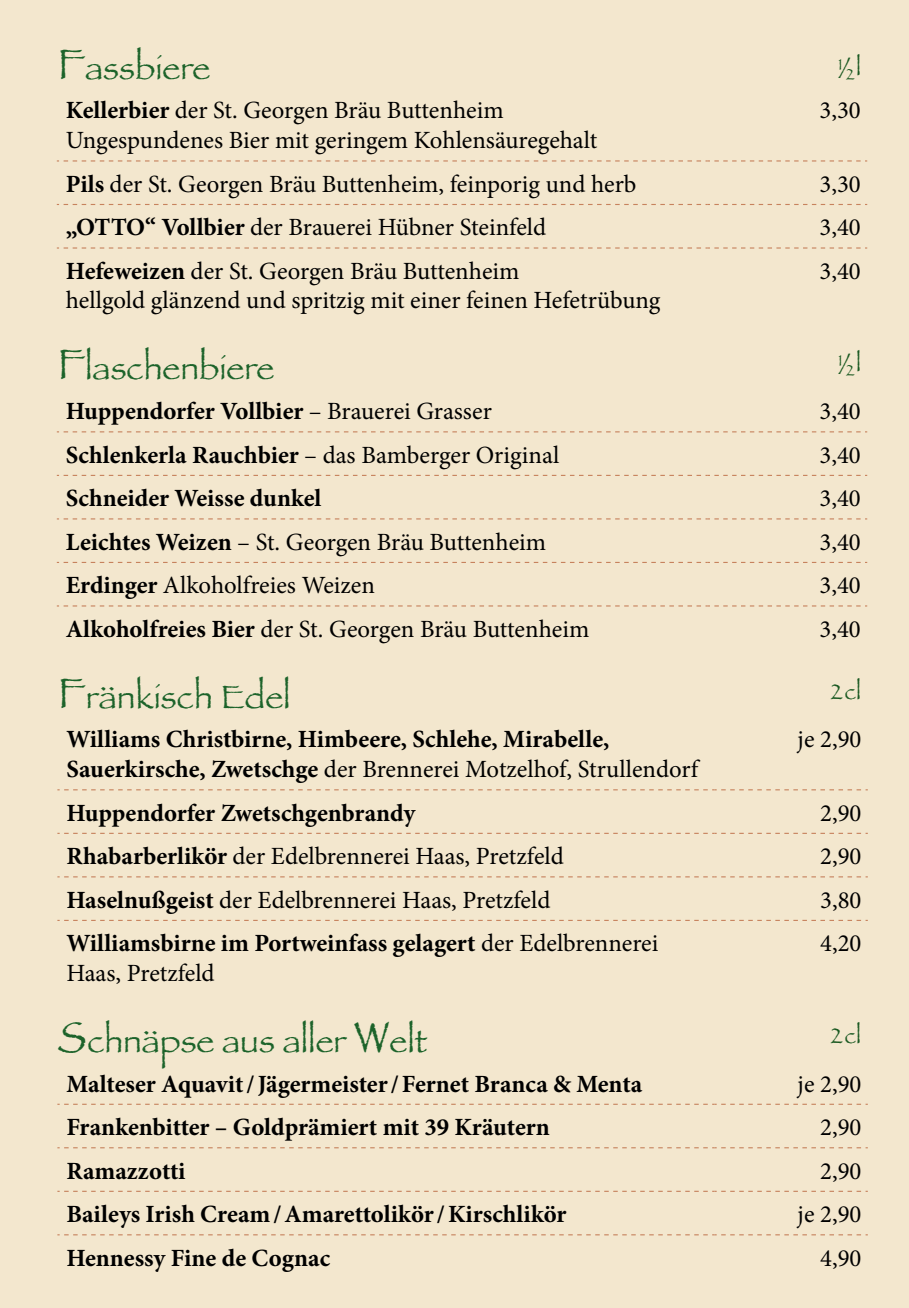
<style>
.page{position:relative;width:909px;height:1308px;background:#fff}
.page>*{position:absolute;margin:0;border:0;box-sizing:border-box;transform-origin:0 0}
.t1{font:33.75px "Papyrus";color:#1c632a}
.t2{font:24.75px/29.7px "Minion Pro";color:#000}
.t3{font:700 24.75px/29.7px "Minion Pro";color:#000}
.t4{font:22.5px "Papyrus";color:#1c632a}
.s1{font-size:45px}
.s2{font-weight:700}
.s3{font-weight:400}
</style>
<div class="page">
<div style="left:0;top:0;width:909px;height:1307px;background:#f3e7ce"></div>
<svg style="left:57px;top:431px;width:810px;height:1px"></svg>
<svg style="left:57px;top:475px;width:810px;height:1px"></svg>
<svg style="left:57px;top:562px;width:810px;height:1px"></svg>
<svg style="left:57px;top:518px;width:810px;height:1px"></svg>
<svg style="left:57px;top:605px;width:810px;height:1px"></svg>
<svg style="left:57px;top:789px;width:811px;height:1px"></svg>
<svg style="left:57px;top:876px;width:811px;height:1px"></svg>
<svg style="left:57px;top:832px;width:811px;height:2px"></svg>
<svg style="left:57px;top:919px;width:811px;height:2px"></svg>
<svg style="left:57px;top:1103px;width:811px;height:1px"></svg>
<svg style="left:57px;top:1190px;width:811px;height:1px"></svg>
<svg style="left:57px;top:1147px;width:811px;height:1px"></svg>
<svg style="left:57px;top:1234px;width:811px;height:1px"></svg>
<svg style="left:57px;top:247px;width:810px;height:1px"></svg>
<svg style="left:57px;top:160px;width:810px;height:1px"></svg>
<svg style="left:57px;top:204px;width:810px;height:1px"></svg>
<h1 class="t1" style="left:57px;top:47px;width:155px"><span class="s1">F</span>assbiere</h1>
<p class="t2" style="left:66px;top:96px;width:533px"><span class="s2">Kellerbier</span> der St. Georgen Bräu Buttenheim<br>Ungespundenes Bier mit geringem Kohlensäuregehalt</p>
<p class="t2" style="left:819px;top:96px;width:43px">3,30</p>
<p class="t2" style="left:66px;top:169px;width:572px"><span class="s2">Pils</span> der St. Georgen Bräu Buttenheim, feinporig und herb</p>
<p class="t2" style="left:819px;top:169px;width:43px">3,30</p>
<p class="t2" style="left:66px;top:213px;width:482px"><span class="s2">„OTTO“ Vollbier</span> der Brauerei Hübner Steinfeld</p>
<p class="t2" style="left:819px;top:213px;width:43px">3,40</p>
<p class="t2" style="left:66px;top:256px;width:596px"><span class="s2">Hefeweizen</span> der St. Georgen Bräu Buttenheim<br>hellgold glänzend und spritzig mit einer feinen Hefetrübung</p>
<p class="t2" style="left:819px;top:256px;width:43px">3,40</p>
<p class="t4" style="left:838px;top:54px;width:24px">½l</p>
<h1 class="t1" style="left:57px;top:348px;width:218px"><span class="s1">F</span>laschenbiere</h1>
<p class="t3" style="left:66px;top:396px;width:428px">Huppendorfer Vollbier <span class="s3">– Brauerei Grasser</span></p>
<p class="t2" style="left:819px;top:396px;width:43px">3,40</p>
<p class="t2" style="left:66px;top:440px;width:495px"><span class="s2">Schlenkerla Rauchbier</span> – das Bamberger Original</p>
<p class="t2" style="left:819px;top:440px;width:43px">3,40</p>
<p class="t3" style="left:66px;top:483px;width:257px">Schneider Weisse dunkel</p>
<p class="t2" style="left:819px;top:483px;width:43px">3,40</p>
<p class="t2" style="left:66px;top:527px;width:482px"><span class="s2">Leichtes Weizen</span> – St. Georgen Bräu Buttenheim</p>
<p class="t2" style="left:819px;top:527px;width:43px">3,40</p>
<p class="t2" style="left:66px;top:570px;width:311px"><span class="s2">Erdinger</span> Alkoholfreies Weizen</p>
<p class="t2" style="left:819px;top:570px;width:43px">3,40</p>
<p class="t2" style="left:66px;top:614px;width:525px"><span class="s2">Alkoholfreies Bier</span> der St. Georgen Bräu Buttenheim</p>
<p class="t2" style="left:819px;top:614px;width:43px">3,40</p>
<h1 class="t1" style="left:58px;top:676px;width:234px"><span class="s1">F</span>ränkisch Edel</h1>
<p class="t3" style="left:66px;top:724px;width:633px">Williams Christbirne, Himbeere, Schlehe, Mirabelle,<br>Sauerkirsche, Zwetschge <span class="s3">der Brennerei Motzelhof, Strullendorf</span></p>
<p class="t2" style="left:797px;top:724px;width:65px">je 2,90</p>
<p class="t3" style="left:66px;top:797px;width:350px">Huppendorfer Zwetschgenbrandy</p>
<p class="t2" style="left:820px;top:798px;width:43px">2,90</p>
<p class="t2" style="left:66px;top:841px;width:499px"><span class="s2">Rhabarberlikör</span> der Edelbrennerei Haas, Pretzfeld</p>
<p class="t2" style="left:820px;top:841px;width:43px">2,90</p>
<p class="t2" style="left:66px;top:885px;width:485px"><span class="s2">Haselnußgeist</span> der Edelbrennerei Haas, Pretzfeld</p>
<p class="t2" style="left:820px;top:885px;width:43px">3,80</p>
<p class="t3" style="left:66px;top:928px;width:593px">Williamsbirne im Portweinfass gelagert <span class="s3">der Edelbrennerei<br>Haas, Pretzfeld</span></p>
<p class="t2" style="left:820px;top:928px;width:43px">4,20</p>
<h1 class="t1" style="left:58px;top:1020px;width:371px"><span class="s1">S</span>chnäpse aus aller <span class="s1">W</span>elt</h1>
<p class="t3" style="left:66px;top:1068px;width:577px">Malteser Aquavit/Jägermeister /Fernet Branca &amp; Menta</p>
<p class="t2" style="left:797px;top:1068px;width:65px">je 2,90</p>
<p class="t3" style="left:66px;top:1112px;width:485px">Frankenbitter – Goldprämiert mit 39 Kräutern</p>
<p class="t2" style="left:820px;top:1112px;width:43px">2,90</p>
<p class="t3" style="left:66px;top:1155px;width:121px">Ramazzotti</p>
<p class="t2" style="left:820px;top:1155px;width:43px">2,90</p>
<p class="t3" style="left:66px;top:1199px;width:502px">Baileys Irish Cream/Amarettolikör /Kirschlikör</p>
<p class="t2" style="left:797px;top:1199px;width:65px">je 2,90</p>
<p class="t3" style="left:66px;top:1242px;width:265px">Hennessy Fine de Cognac</p>
<p class="t2" style="left:820px;top:1242px;width:43px">4,90</p>
<p class="t4" style="left:838px;top:350px;width:24px">½l</p>
<p class="t4" style="left:831px;top:678px;width:32px">2cl</p>
<p class="t4" style="left:831px;top:1022px;width:32px">2cl</p>
</div>
